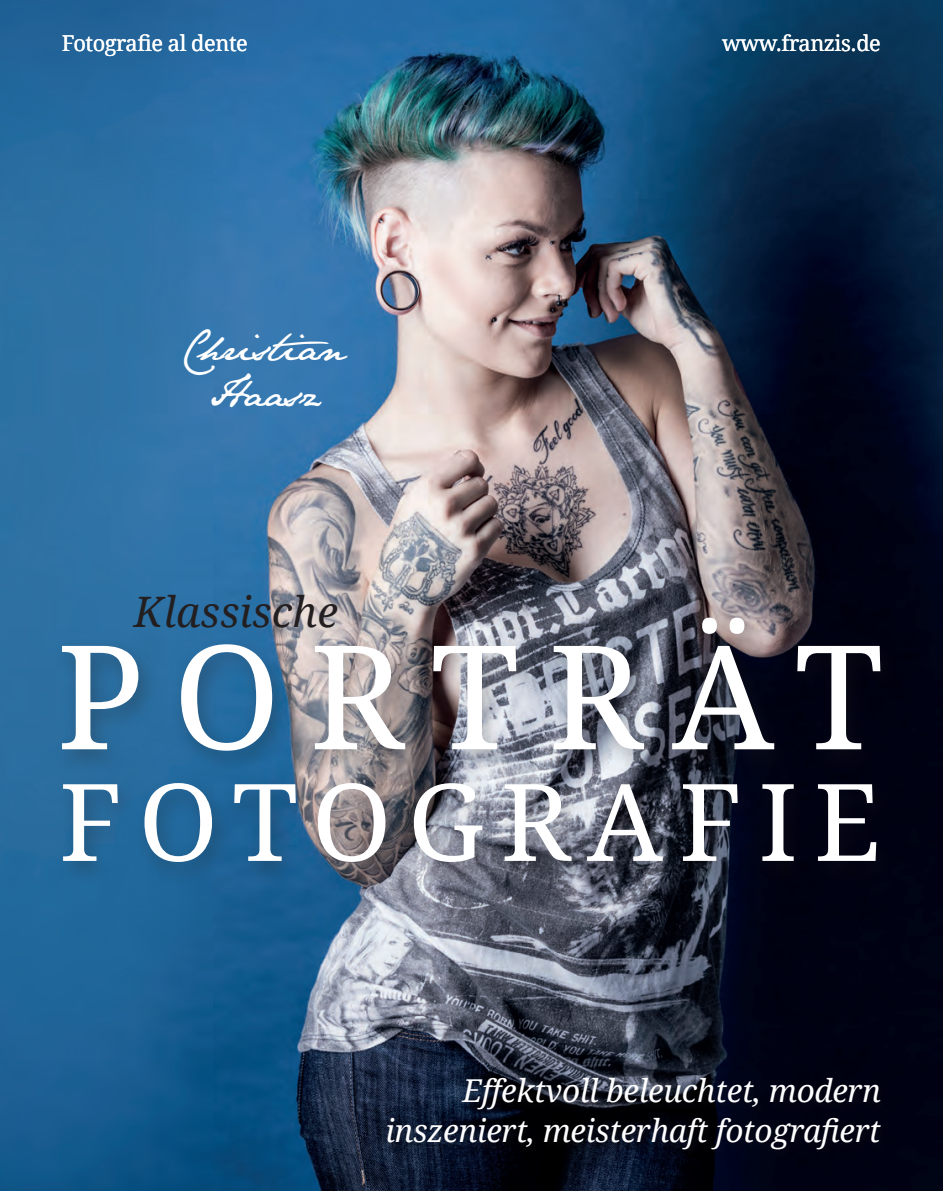
<style>
.page{position:relative;width:943px;height:1191px;background:#fff}
.page>*{position:absolute;margin:0;border:0;box-sizing:border-box;transform-origin:0 0}
.t1{font:144.72px "Droid Serif";letter-spacing:.2em;color:#fff}
.t2{font:107.27px "Droid Serif";letter-spacing:.15em;color:#fff}
.t3{font:italic 42px "Droid Serif";color:#231f20}
.t4{font:38.5px/46.2px "Jane Austen";letter-spacing:-.02em;color:#fff;text-align:center}
.t5{font:italic 31.5px/40.2px "Droid Serif";letter-spacing:-.01em;color:#fff;text-align:right}
.t6{font:21.7px "Droid Serif";letter-spacing:-.02em;color:#fff}
</style>
<div class="page">
<img style="left:0;top:0;width:943px;height:1191px">
<div style="left:385px;top:1076px;width:503px;height:83px;background:#231f20;opacity:.3"></div>
<div style="left:51px;top:610px;width:850px;height:277px;background:#231f20;opacity:.3"></div>
<p class="t6" style="left:62px;top:29px;width:187px">Fotografie al dente</p>
<p class="t6" style="left:722px;top:29px;width:160px">www.franzis.de</p>
<p class="t4" style="left:180px;top:323px;width:166px">Christian<br>Haasz</p>
<h3 class="t3" style="left:134px;top:583px;width:206px">Klassische</h3>
<h1 class="t1" style="left:57px;top:597px;width:828px">PORTRÄT</h1>
<h2 class="t2" style="left:59px;top:748px;width:823px">FOTOGRAFIE</h2>
<p class="t5" style="left:385px;top:1070px;width:497px">Effektvoll beleuchtet, modern inszeniert, meisterhaft fotografiert</p>
</div>
